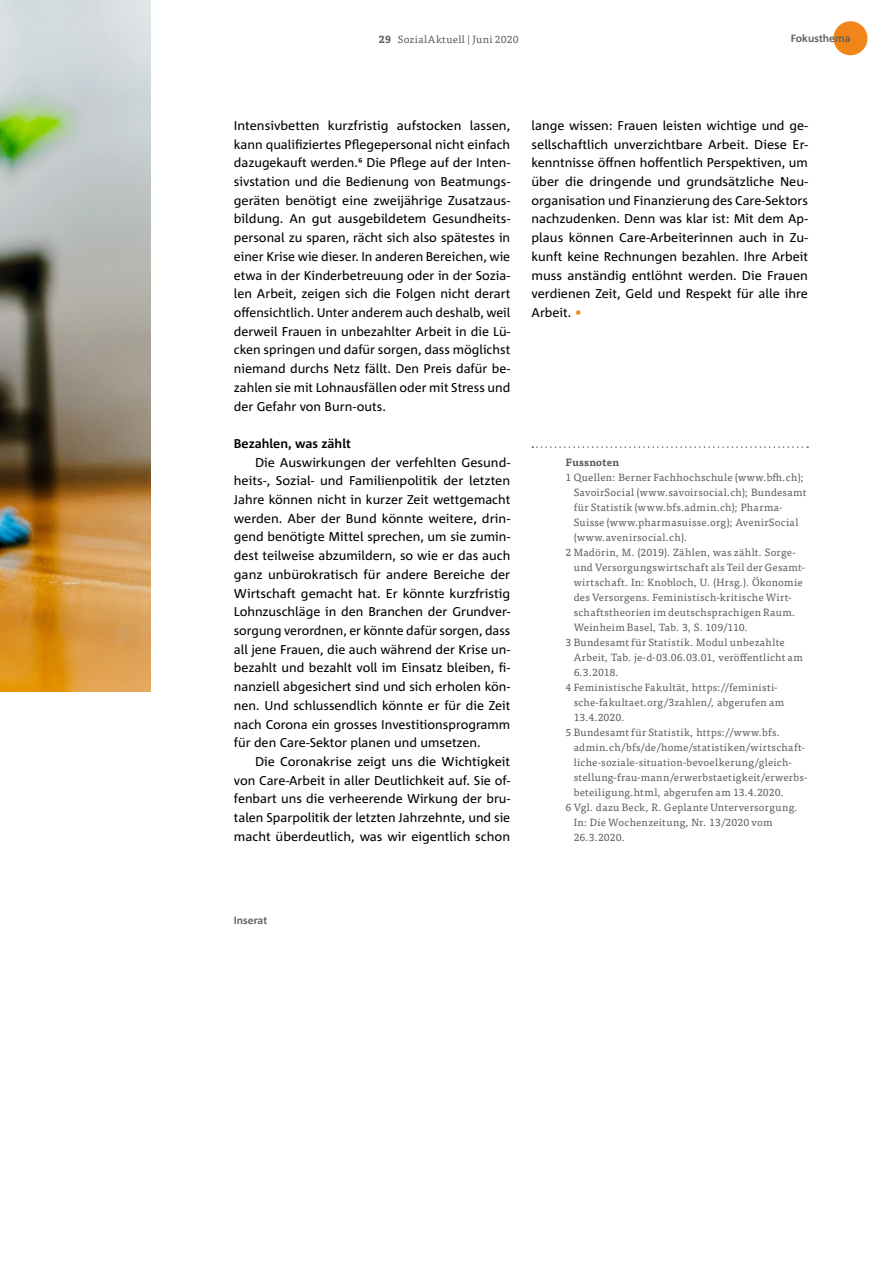
<style>
.page{position:relative;width:893px;height:1263px;background:#fff}
.page>*{position:absolute;margin:0;border:0;box-sizing:border-box;transform-origin:0 0}
.t1{font:12.75px/18.8px "Corpid Office C1";color:#000;text-align:justify}
.t2{font:700 12.75px "Corpid Office C1";color:#000}
.t3{font:10.5px "Tisa Pro";letter-spacing:.025em;color:#5d5f5e}
.t4{font:700 10.5px "Corpid Office C1";color:#5d5f5e}
.t5{font:700 10.5px "Tisa Pro";letter-spacing:.02em;color:#5d5f5e}
.s1{font-weight:700}
.s2{color:#f28519}
</style>
<div class="page">
<img style="left:0;top:0;width:150px;height:691px">
<div style="left:833px;top:21px;width:34px;height:34px;background:#f28519;border-radius:50%"></div>
<svg style="left:532px;top:446px;width:276px;height:2px"></svg>
<p class="t3" style="left:379px;top:31px;width:142px"><span class="s1">29</span> SozialAktuell | Juni 2020</p>
<p class="t4" style="left:791px;top:32px;width:61px">Fokusthema</p>
<p class="t1" style="left:234px;top:116px;width:278px">Intensivbetten kurzfristig aufstocken lassen, kann qualifiziertes Pflegepersonal nicht einfach dazugekauft werden.6 Die Pflege auf der Inten&shy;sivstation und die Bedienung von Beatmungs&shy;geräten benötigt eine zweijährige Zusatzaus&shy;bildung. An gut ausgebildetem Gesundheits&shy;personal zu sparen, rächt sich also spätestes in einer Krise wie dieser. In anderen Bereichen, wie etwa in der Kinderbetreuung oder in der Sozia&shy;len Arbeit, zeigen sich die Folgen nicht derart offensichtlich. Unter anderem auch deshalb, weil derweil Frauen in unbezahlter Arbeit in die Lü&shy;cken springen und dafür sorgen, dass möglichst niemand durchs Netz fällt. Den Preis dafür be&shy;zahlen sie mit Lohnausfällen oder mit Stress und der Gefahr von Burn-outs.</p>
<p class="t2" style="left:234px;top:435px;width:118px">Bezahlen, was zählt</p>
<p class="t1" style="left:234px;top:452px;width:278px;text-indent:21px">Die Auswirkungen der verfehlten Gesund&shy;heits-, Sozial- und Familienpolitik der letzten Jahre können nicht in kurzer Zeit wettgemacht werden. Aber der Bund könnte weitere, drin&shy;gend benötigte Mittel sprechen, um sie zumin&shy;dest teilweise abzumildern, so wie er das auch ganz unbürokratisch für andere Bereiche der Wirtschaft gemacht hat. Er könnte kurzfristig Lohnzuschläge in den Branchen der Grundver&shy;sorgung verordnen, er könnte dafür sorgen, dass all jene Frauen, die auch während der Krise un&shy;bezahlt und bezahlt voll im Einsatz bleiben, fi&shy;nanziell abgesichert sind und sich erholen kön&shy;nen. Und schlussendlich könnte er für die Zeit nach Corona ein grosses Investitionsprogramm für den Care-Sektor planen und umsetzen.</p>
<p class="t1" style="left:234px;top:752px;width:278px;text-indent:21px">Die Coronakrise zeigt uns die Wichtigkeit von Care-Arbeit in aller Deutlichkeit auf. Sie of&shy;fenbart uns die verheerende Wirkung der bru&shy;talen Sparpolitik der letzten Jahrzehnte, und sie macht überdeutlich, was wir eigentlich schon</p>
<p class="t1" style="left:531px;top:116px;width:278px">lange wissen: Frauen leisten wichtige und ge&shy;sellschaftlich unverzichtbare Arbeit. Diese Er&shy;kenntnisse öffnen hoffentlich Perspektiven, um über die dringende und grundsätzliche Neu&shy;organisation und Finanzierung des Care-Sektors nachzudenken. Denn was klar ist: Mit dem Ap&shy;plaus können Care-Arbeiterinnen auch in Zu&shy;kunft keine Rechnungen bezahlen. Ihre Arbeit muss anständig entlöhnt werden. Die Frauen verdienen Zeit, Geld und Respekt für alle ihre Arbeit. <span class="s2">•</span></p>
<p class="t5" style="left:566px;top:453px;width:55px">Fussnoten</p>
<p class="t3" style="left:566px;top:469px;width:240px">1 Quellen: Berner Fachhochschule (www.bfh.ch);</p>
<p class="t3" style="left:574px;top:484px;width:234px">SavoirSocial (www.savoirsocial.ch); Bundesamt</p>
<p class="t3" style="left:574px;top:499px;width:210px">für Statistik (www.bfs.admin.ch); Pharma-</p>
<p class="t3" style="left:574px;top:514px;width:226px">Suisse (www.pharmasuisse.org); AvenirSocial</p>
<p class="t3" style="left:574px;top:529px;width:115px">(www.avenirsocial.ch).</p>
<p class="t3" style="left:566px;top:544px;width:231px">2 Madörin, M. (2019). Zählen, was zählt. Sorge-</p>
<p class="t3" style="left:574px;top:559px;width:233px">und Versorgungswirtschaft als Teil der Gesamt-</p>
<p class="t3" style="left:574px;top:574px;width:230px">wirtschaft. In: Knobloch, U. (Hrsg.). Ökonomie</p>
<p class="t3" style="left:574px;top:589px;width:219px">des Versorgens. Feministisch-kritische Wirt-</p>
<p class="t3" style="left:574px;top:604px;width:224px">schaftstheorien im deutschsprachigen Raum.</p>
<p class="t3" style="left:574px;top:619px;width:176px">Weinheim Basel, Tab. 3, S. 109/110.</p>
<p class="t3" style="left:566px;top:634px;width:221px">3 Bundesamt für Statistik. Modul unbezahlte</p>
<p class="t3" style="left:574px;top:649px;width:231px">Arbeit, Tab. je-d-03.06.03.01, veröffentlicht am</p>
<p class="t3" style="left:574px;top:664px;width:47px">6.3.2018.</p>
<p class="t3" style="left:566px;top:679px;width:214px">4 Feministische Fakultät, https://feministi-</p>
<p class="t3" style="left:574px;top:694px;width:212px">sche-fakultaet.org/3zahlen/, abgerufen am</p>
<p class="t3" style="left:574px;top:709px;width:53px">13.4.2020.</p>
<p class="t3" style="left:565px;top:724px;width:217px">5 Bundesamt für Statistik, https://www.bfs.</p>
<p class="t3" style="left:574px;top:739px;width:233px">admin.ch/bfs/de/home/statistiken/wirtschaft-</p>
<p class="t3" style="left:574px;top:754px;width:220px">liche-soziale-situation-bevoelkerung/gleich-</p>
<p class="t3" style="left:574px;top:769px;width:235px">stellung-frau-mann/erwerbstaetigkeit/erwerbs-</p>
<p class="t3" style="left:574px;top:784px;width:212px">beteiligung.html, abgerufen am 13.4.2020.</p>
<p class="t3" style="left:565px;top:799px;width:234px">6 Vgl. dazu Beck, R. Geplante Unterversorgung.</p>
<p class="t3" style="left:574px;top:814px;width:200px">In: Die Wochenzeitung, Nr. 13/2020 vom</p>
<p class="t3" style="left:574px;top:829px;width:53px">26.3.2020.</p>
<p class="t4" style="left:234px;top:914px;width:35px">Inserat</p>
</div>
